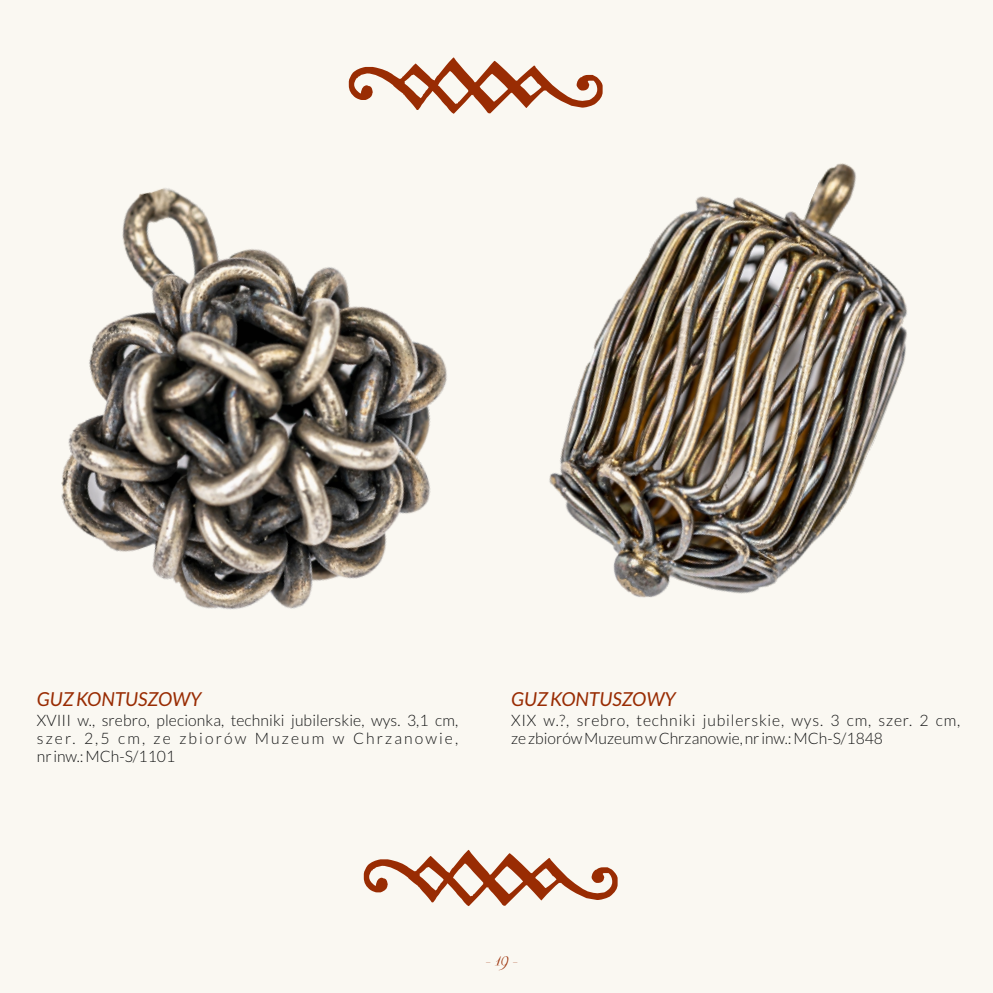
<style>
.page{position:relative;width:993px;height:993px;background:#fff}
.page>*{position:absolute;margin:0;border:0;box-sizing:border-box;transform-origin:0 0}
.t1{font:35px "Respective 2.0 Swashes";color:#992c03}
.t2{font:italic 19.25px "Lato";color:#992c03}
.t3{font:300 15.75px/18px "Lato";letter-spacing:.055em;color:#151616}
.s1{font-family:"Respective 2.0"}
</style>
<div class="page">
<div style="left:0;top:0;width:992px;height:992px;background:#faf8f2"></div>
<img style="left:61px;top:188px;width:386px;height:422px">
<img style="left:549px;top:163px;width:358px;height:435px">
<p class="t2" style="left:37px;top:690px;width:166px">GUZ KONTUSZOWY</p>
<p class="t3" style="left:37px;top:712px;width:423px;text-align:justify">XVIII w., srebro, plecionka, techniki jubilerskie, wys. 3,1 cm, szer. 2,5 cm, ze zbiorów Muzeum w Chrzanowie, nr inw.: MCh-S/1101</p>
<p class="t2" style="left:511px;top:690px;width:166px">GUZ KONTUSZOWY</p>
<p class="t3" style="left:511px;top:712px;width:450px">XIX w.?, srebro, techniki jubilerskie, wys. 3 cm, szer. 2 cm, ze zbiorów Muzeum w Chrzanowie, nr inw.: MCh-S/1848</p>
<h1 class="t1" style="left:485px;top:944px;width:33px">– <span class="s1">19</span> –</h1>
</div>
